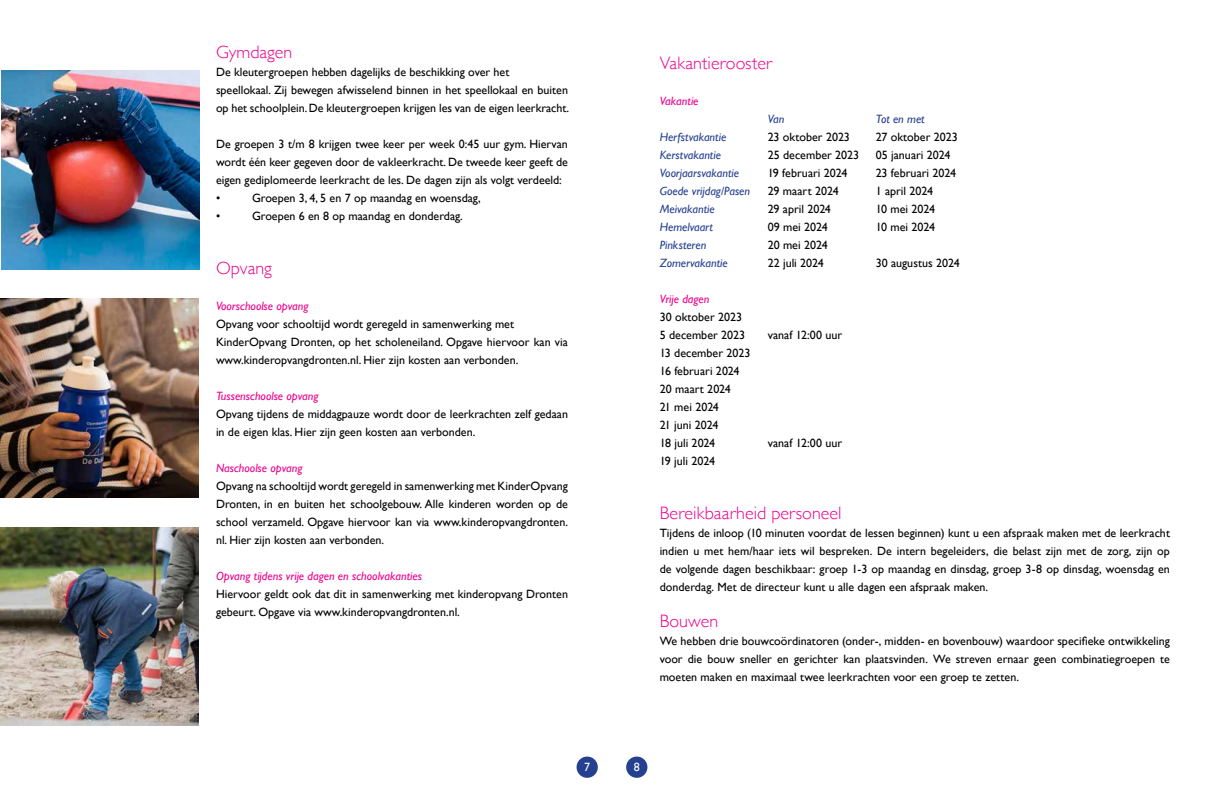
<style>
.page{position:relative;width:1224px;height:792px;background:#fff}
.page>*{position:absolute;margin:0;border:0;box-sizing:border-box;transform-origin:0 0}
.t1{font:300 18px "Gill Sans";letter-spacing:.005em;color:#ec008c}
.t2{font:12px/18px "Gill Sans";color:#000}
.t3{font:italic 12px "Gill Sans";color:#25408f}
.t4{font:italic 12px "Gill Sans";color:#ec008c}
.t5{font:12px "Gill Sans";color:#fff}
</style>
<div class="page">
<div style="left:577px;top:757px;width:21px;height:21px;background:#25408f;border-radius:50%"></div>
<img style="left:0;top:299px;width:198px;height:198px">
<img style="left:1px;top:71px;width:198px;height:198px">
<img style="left:0;top:527px;width:198px;height:199px">
<div style="left:626px;top:757px;width:21px;height:21px;background:#25408f;border-radius:50%"></div>
<h1 class="t1" style="left:216px;top:38px;width:78px">Gymdagen</h1>
<p class="t2" style="left:216px;top:62px;width:355px">De kleutergroepen hebben dagelijks de beschikking over het<br>speellokaal. Zij bewegen afwisselend binnen in het speellokaal en buiten op het schoolplein. De kleutergroepen krijgen les van de eigen leerkracht.</p>
<p class="t2" style="left:216px;top:134px;width:353px">De groepen 3 t/m 8 krijgen twee keer per week 0:45 uur gym. Hiervan wordt één keer gegeven door de vakleerkracht. De tweede keer geeft de eigen gediplomeerde leerkracht de les. De dagen zijn als volgt verdeeld: •</p>
<p class="t2" style="left:252px;top:188px;width:230px">Groepen 3, 4, 5 en 7 op maandag en woensdag,</p>
<p class="t2" style="left:216px;top:206px;width:6px">•</p>
<p class="t2" style="left:252px;top:206px;width:212px">Groepen 6 en 8 op maandag en donderdag.</p>
<h1 class="t1" style="left:216px;top:254px;width:57px">Opvang</h1>
<p class="t4" style="left:216px;top:299px;width:94px">Voorschoolse opvang</p>
<p class="t2" style="left:216px;top:314px;width:353px">Opvang voor schooltijd wordt geregeld in samenwerking met<br>KinderOpvang Dronten, op het scholeneiland. Opgave hiervoor kan via www.kinderopvangdronten.nl. Hier zijn kosten aan verbonden.</p>
<p class="t4" style="left:216px;top:389px;width:104px">Tussenschoolse opvang</p>
<p class="t2" style="left:216px;top:404px;width:354px">Opvang tijdens de middagpauze wordt door de leerkrachten zelf gedaan in de eigen klas. Hier zijn geen kosten aan verbonden.</p>
<p class="t4" style="left:216px;top:461px;width:88px">Naschoolse opvang</p>
<p class="t2" style="left:216px;top:476px;width:354px;text-align:justify">Opvang na schooltijd wordt geregeld in samenwerking met KinderOpvang Dronten, in en buiten het schoolgebouw. Alle kinderen worden op de school verzameld. Opgave hiervoor kan via www.kinderopvangdronten. nl. Hier zijn kosten aan verbonden.</p>
<p class="t4" style="left:216px;top:569px;width:207px">Opvang tijdens vrije dagen en schoolvakanties</p>
<p class="t2" style="left:216px;top:584px;width:354px">Hiervoor geldt ook dat dit in samenwerking met kinderopvang Dronten gebeurt. Opgave via www.kinderopvangdronten.nl.</p>
<p class="t5" style="left:584px;top:760px;width:7px">7</p>
<h1 class="t1" style="left:660px;top:49px;width:114px">Vakantierooster</h1>
<p class="t4" style="left:660px;top:94px;width:40px">Vakantie</p>
<p class="t3" style="left:768px;top:112px;width:18px">Van</p>
<p class="t3" style="left:876px;top:112px;width:50px">Tot en met</p>
<p class="t3" style="left:660px;top:130px;width:68px">Herfstvakantie</p>
<p class="t2" style="left:768px;top:127px;width:84px">23 oktober 2023</p>
<p class="t2" style="left:876px;top:127px;width:84px">27 oktober 2023</p>
<p class="t3" style="left:660px;top:148px;width:63px">Kerstvakantie</p>
<p class="t2" style="left:768px;top:145px;width:93px">25 december 2023</p>
<p class="t2" style="left:876px;top:145px;width:76px">05 januari 2024</p>
<p class="t3" style="left:660px;top:166px;width:81px">Voorjaarsvakantie</p>
<p class="t2" style="left:768px;top:163px;width:81px">19 februari 2024</p>
<p class="t2" style="left:876px;top:163px;width:82px">23 februari 2024</p>
<p class="t3" style="left:660px;top:184px;width:92px">Goede vrijdag/Pasen</p>
<p class="t2" style="left:768px;top:181px;width:73px">29 maart 2024</p>
<p class="t2" style="left:876px;top:181px;width:59px">1 april 2024</p>
<p class="t3" style="left:660px;top:202px;width:57px">Meivakantie</p>
<p class="t2" style="left:768px;top:199px;width:65px">29 april 2024</p>
<p class="t2" style="left:876px;top:199px;width:61px">10 mei 2024</p>
<p class="t3" style="left:660px;top:220px;width:55px">Hemelvaart</p>
<p class="t2" style="left:768px;top:217px;width:62px">09 mei 2024</p>
<p class="t2" style="left:876px;top:217px;width:61px">10 mei 2024</p>
<p class="t3" style="left:660px;top:238px;width:48px">Pinksteren</p>
<p class="t2" style="left:768px;top:235px;width:61px">20 mei 2024</p>
<p class="t3" style="left:660px;top:256px;width:70px">Zomervakantie</p>
<p class="t2" style="left:768px;top:253px;width:58px">22 juli 2024</p>
<p class="t2" style="left:876px;top:253px;width:86px">30 augustus 2024</p>
<p class="t4" style="left:660px;top:292px;width:51px">Vrije dagen</p>
<p class="t2" style="left:660px;top:307px;width:87px">30 oktober 2023<br>5 december 2023</p>
<p class="t2" style="left:768px;top:325px;width:76px">vanaf 12:00 uur</p>
<p class="t2" style="left:660px;top:343px;width:92px">13 december 2023<br>16 februari 2024<br>20 maart 2024<br>21 mei 2024<br>21 juni 2024<br>18 juli 2024</p>
<p class="t2" style="left:768px;top:433px;width:76px">vanaf 12:00 uur</p>
<p class="t2" style="left:660px;top:451px;width:57px">19 juli 2024</p>
<h1 class="t1" style="left:660px;top:499px;width:183px">Bereikbaarheid personeel</h1>
<p class="t2" style="left:660px;top:523px;width:512px;text-align:justify">Tijdens de inloop (10 minuten voordat de lessen beginnen) kunt u een afspraak maken met de leerkracht indien u met hem/haar iets wil bespreken. De intern begeleiders, die belast zijn met de zorg, zijn op de volgende dagen beschikbaar: groep 1-3 op maandag en dinsdag, groep 3-8 op dinsdag, woensdag en donderdag. Met de directeur kunt u alle dagen een afspraak maken.</p>
<h1 class="t1" style="left:660px;top:607px;width:60px">Bouwen</h1>
<p class="t2" style="left:660px;top:631px;width:512px;text-align:justify">We hebben drie bouwcoördinatoren (onder-, midden- en bovenbouw) waardoor specifieke ontwikkeling voor die bouw sneller en gerichter kan plaatsvinden. We streven ernaar geen combinatiegroepen te moeten maken en maximaal twee leerkrachten voor een groep te zetten.</p>
<p class="t5" style="left:634px;top:760px;width:7px">8</p>
</div>
